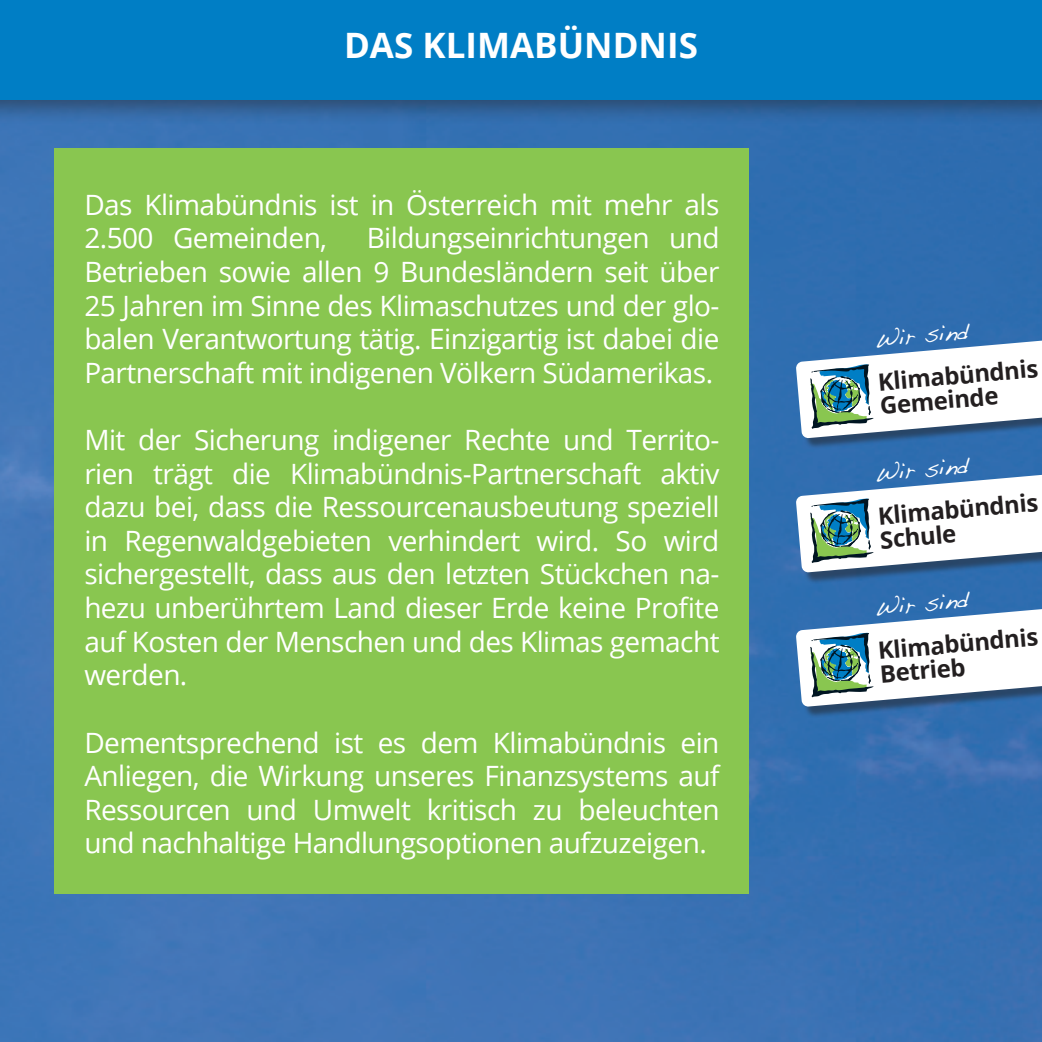
<style>
.page{position:relative;width:1042px;height:1042px;background:#fff}
.page>*{position:absolute;margin:0;border:0;box-sizing:border-box;transform-origin:0 0}
.t1{font:700 35px "Open Sans";color:#fff}
.t2{font:28px/33.6px "Open Sans";letter-spacing:-.02em;color:#fff;text-align:justify}
.t3{font:700 23.8px/23.8px "Open Sans";color:#231f20}
.t4{font:23.8px "Handwriting Dakota";color:#fff}
</style>
<div class="page">
<img style="left:0;top:126px;width:1042px;height:916px">
<div style="left:55px;top:149px;width:694px;height:745px;background:#89c650"></div>
<div style="left:0;top:0;width:1042px;height:126px;background:#231f20;opacity:.5"></div>
<div style="left:0;top:0;width:1042px;height:99px;background:#007ec5"></div>
<div style="left:799px;top:342px;width:243px;height:107px;background:#231f20;opacity:.5"></div>
<svg style="left:796px;top:339px;width:246px;height:99px"></svg>
<div style="left:799px;top:476px;width:243px;height:107px;background:#231f20;opacity:.5"></div>
<svg style="left:796px;top:473px;width:246px;height:99px"></svg>
<div style="left:799px;top:610px;width:243px;height:108px;background:#231f20;opacity:.5"></div>
<svg style="left:796px;top:607px;width:246px;height:100px"></svg>
<p class="t1" style="left:344px;top:21px;width:355px">DAS KLIMABÜNDNIS</p>
<p class="t2" style="left:84px;top:187px;width:636px">Das Klimabündnis ist in Österreich mit mehr als<br>2.500 Gemeinden,</p>
<p class="t2" style="left:84px;top:221px;width:637px;text-indent:282px">Bildungseinrichtungen und Betrieben sowie allen 9 Bundesländern seit über 25 Jahren im Sinne des Klimaschutzes und der glo&shy;balen Verantwortung tätig. Einzigartig ist dabei die Partnerschaft mit indigenen Völkern Südamerikas.</p>
<p class="t2" style="left:84px;top:422px;width:637px">Mit der Sicherung indigener Rechte und Territo&shy;rien trägt die Klimabündnis-Partnerschaft aktiv dazu bei, dass die Ressourcenausbeutung speziell in Regenwaldgebieten verhindert wird. So wird sichergestellt, dass aus den letzten Stückchen na&shy;hezu unberührtem Land dieser Erde keine Profite auf Kosten der Menschen und des Klimas gemacht werden.</p>
<p class="t2" style="left:84px;top:725px;width:637px">Dementsprechend ist es dem Klimabündnis ein Anliegen, die Wirkung unseres Finanzsystems auf Ressourcen und Umwelt kritisch zu beleuchten und nachhaltige Handlungsoptionen aufzuzeigen.</p>
<p class="t4" style="left:873px;top:325px;width:96px;rotate:-5deg">Wir sind</p>
<p class="t3" style="left:877px;top:369px;width:162px;rotate:-5deg">Klimabündnis<br>Gemeinde</p>
<p class="t4" style="left:873px;top:459px;width:96px;rotate:-5deg">Wir sind</p>
<p class="t3" style="left:877px;top:504px;width:162px;rotate:-5deg">Klimabündnis<br>Schule</p>
<p class="t4" style="left:873px;top:593px;width:96px;rotate:-5deg">Wir sind</p>
<p class="t3" style="left:877px;top:638px;width:162px;rotate:-5deg">Klimabündnis<br>Betrieb</p>
</div>
